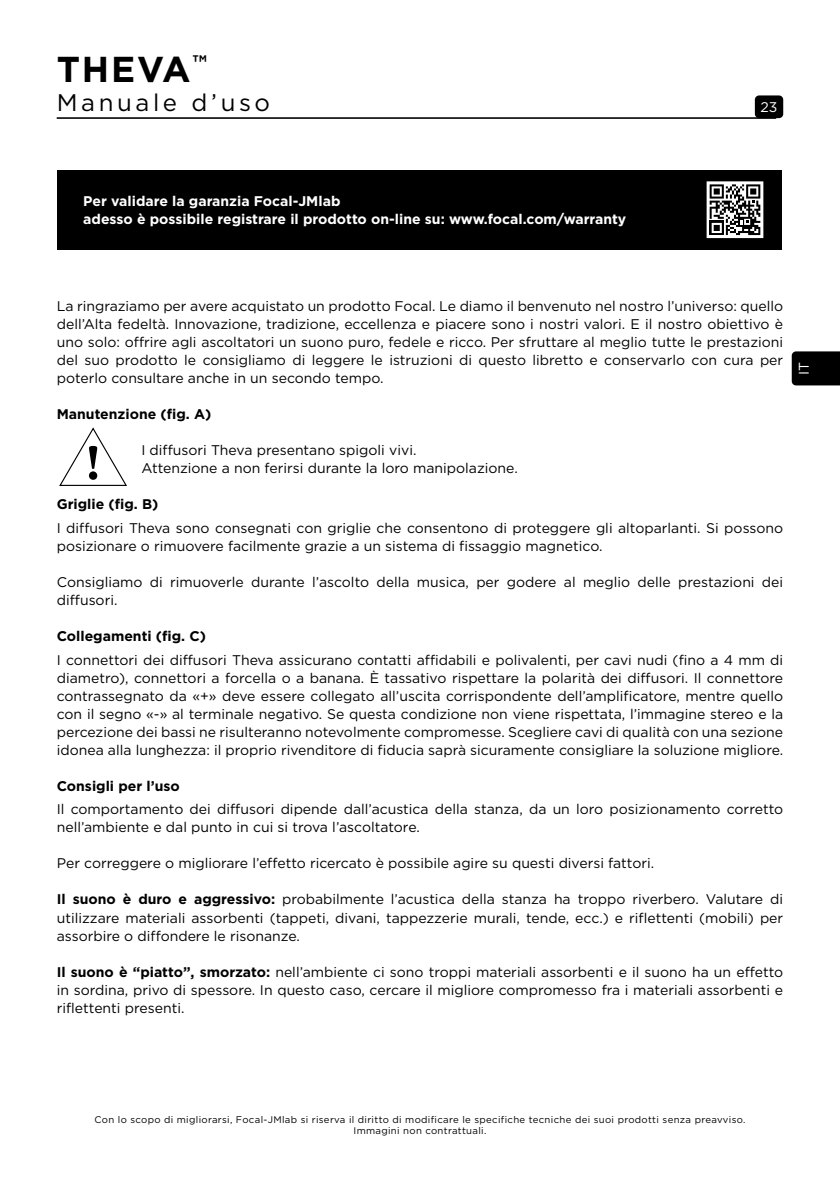
<style>
.page{position:relative;width:840px;height:1191px;background:#fff}
.page>*{position:absolute;margin:0;border:0;box-sizing:border-box;transform-origin:0 0}
.t1{font:700 36px "Gotham";letter-spacing:.05em;color:#000}
.t2{font:24px "Gotham";letter-spacing:.15em;color:#000}
.t3{font:14px/18px "Gotham";color:#000;text-align:justify}
.t4{font:700 14px/18px "Gotham";color:#fff}
.t5{font:700 14px "Gotham";color:#000}
.t6{font:14px "Gotham";color:#fff}
.t7{font:9.6px/11.6px "Gotham";letter-spacing:.035em;color:#000;text-align:center}
.s1{font-weight:700}
</style>
<div class="page">
<div style="left:754px;top:95px;width:28px;height:23px;background:#000;border-radius:4px"></div>
<hr style="left:57px;top:117px;width:718px;height:1px;background:#000">
<div style="left:791px;top:351px;width:48px;height:34px;background:#000"></div>
<hr style="left:57px;top:118px;width:718px;height:1px;background:#000">
<div style="left:58px;top:170px;width:723px;height:79px;background:#000"></div>
<svg style="left:709px;top:184px;width:50px;height:51px"></svg>
<div style="left:706px;top:181px;width:57px;height:57px;border:2px solid #fff"></div>
<svg style="left:59px;top:427px;width:68px;height:59px"></svg>
<h1 class="t1" style="left:57px;top:45px;width:152px">THEVA<sup>™</sup></h1>
<h2 class="t2" style="left:57px;top:88px;width:215px">Manuale d’uso</h2>
<p class="t6" style="left:760px;top:98px;width:18px">23</p>
<p class="t4" style="left:83px;top:192px;width:544px">Per validare la garanzia Focal-JMlab<br>adesso è possibile registrare il prodotto on-line su: www.focal.com/warranty</p>
<p class="t3" style="left:57px;top:297px;width:727px">La ringraziamo per avere acquistato un prodotto Focal. Le diamo il benvenuto nel nostro l’universo: quello dell’Alta fedeltà. Innovazione, tradizione, eccellenza e piacere sono i nostri valori. E il nostro obiettivo è uno solo: offrire agli ascoltatori un suono puro, fedele e ricco. Per sfruttare al meglio tutte le prestazioni del suo prodotto le consigliamo di leggere le istruzioni di questo libretto e conservarlo con cura per poterlo consultare anche in un secondo tempo.</p>
<p class="t5" style="left:57px;top:405px;width:156px">Manutenzione (fig. A)</p>
<p class="t3" style="left:141px;top:441px;width:377px">I diffusori Theva presentano spigoli vivi.<br>Attenzione a non ferirsi durante la loro manipolazione.</p>
<p class="t5" style="left:57px;top:495px;width:103px">Griglie (fig. B)</p>
<p class="t3" style="left:57px;top:519px;width:727px">I diffusori Theva sono consegnati con griglie che consentono di proteggere gli altoparlanti. Si possono posizionare o rimuovere facilmente grazie a un sistema di fissaggio magnetico.</p>
<p class="t3" style="left:57px;top:573px;width:727px">Consigliamo di rimuoverle durante l’ascolto della musica, per godere al meglio delle prestazioni dei diffusori.</p>
<p class="t5" style="left:57px;top:627px;width:151px">Collegamenti (fig. C)</p>
<p class="t3" style="left:57px;top:650px;width:727px">I connettori dei diffusori Theva assicurano contatti affidabili e polivalenti, per cavi nudi (fino a 4 mm di diametro), connettori a forcella o a banana. È tassativo rispettare la polarità dei diffusori. Il connettore contrassegnato da «+» deve essere collegato all’uscita corrispondente dell’amplificatore, mentre quello con il segno «-» al terminale negativo. Se questa condizione non viene rispettata, l’immagine stereo e la percezione dei bassi ne risulteranno notevolmente compromesse. Scegliere cavi di qualità con una sezione idonea alla lunghezza: il proprio rivenditore di fiducia saprà sicuramente consigliare la soluzione migliore.</p>
<p class="t5" style="left:57px;top:776px;width:124px">Consigli per l’uso</p>
<p class="t3" style="left:57px;top:800px;width:727px">Il comportamento dei diffusori dipende dall’acustica della stanza, da un loro posizionamento corretto nell’ambiente e dal punto in cui si trova l’ascoltatore.</p>
<p class="t3" style="left:57px;top:854px;width:598px">Per correggere o migliorare l’effetto ricercato è possibile agire su questi diversi fattori.</p>
<p class="t3" style="left:57px;top:890px;width:727px"><span class="s1">Il suono è duro e aggressivo:</span> probabilmente l’acustica della stanza ha troppo riverbero. Valutare di utilizzare materiali assorbenti (tappeti, divani, tappezzerie murali, tende, ecc.) e riflettenti (mobili) per assorbire o diffondere le risonanze.</p>
<p class="t3" style="left:57px;top:962px;width:727px"><span class="s1">Il suono è “piatto”, smorzato:</span> nell’ambiente ci sono troppi materiali assorbenti e il suono ha un effetto in sordina, privo di spessore. In questo caso, cercare il migliore compromesso fra i materiali assorbenti e riflettenti presenti.</p>
<p class="t6" style="left:794px;top:375px;width:15px;rotate:-90deg">IT</p>
<p class="t7" style="left:94px;top:1113px;width:652px">Con lo scopo di migliorarsi, Focal-JMlab si riserva il diritto di modificare le specifiche tecniche dei suoi prodotti senza preavviso.<br>Immagini non contrattuali.</p>
</div>
